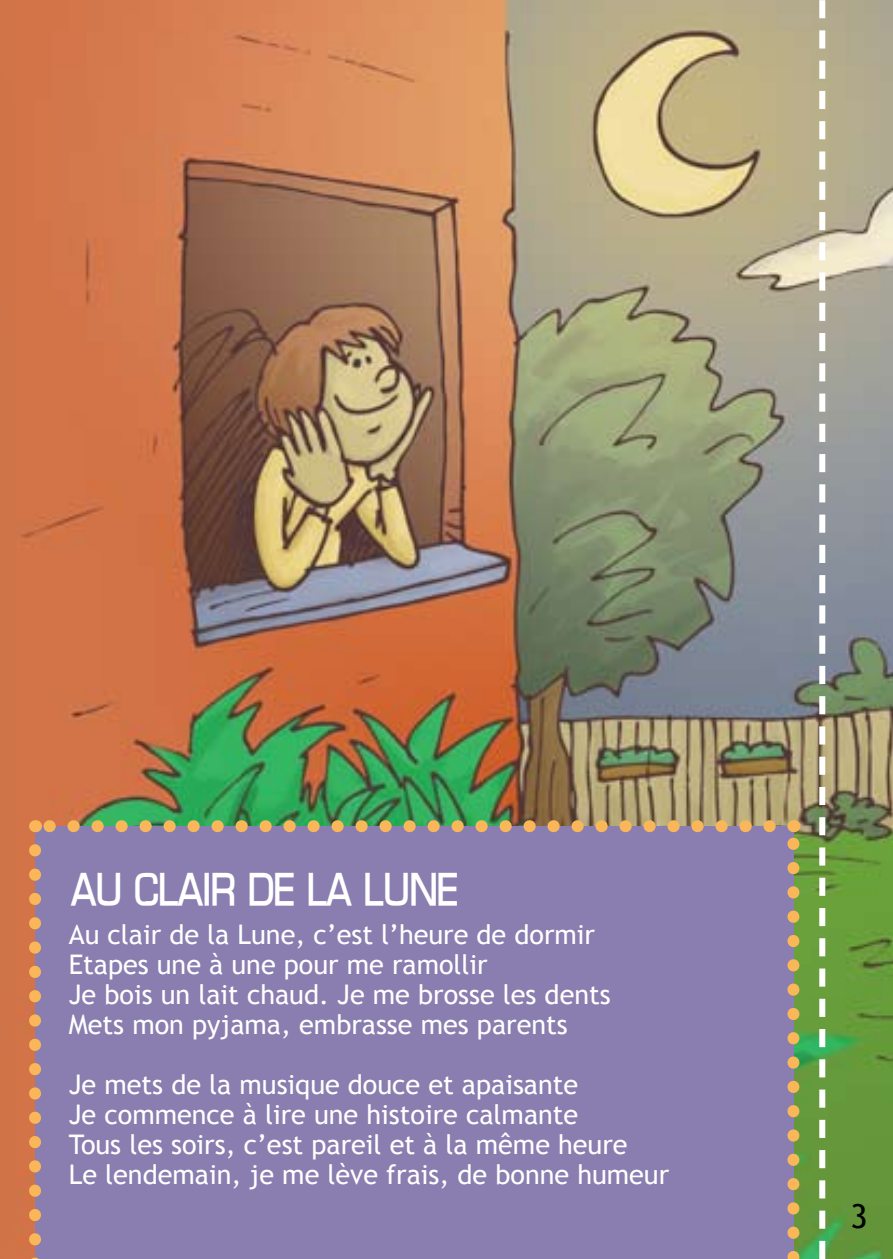
<style>
.page{position:relative;width:893px;height:1259px;background:#fff}
.page>*{position:absolute;margin:0;border:0;box-sizing:border-box;transform-origin:0 0}
.t1{font:700 42px "Eurasia";color:#fff}
.t2{font:33px "Trebuchet MS";color:#000}
.t3{font:27px/30px "Trebuchet MS";color:#fff}
</style>
<div class="page">
<div style="left:0;top:0;width:17px;height:1259px;background:#cf7448"></div>
<img style="left:17px;top:0;width:876px;height:1259px">
<svg style="left:819px;top:0;width:6px;height:1259px"></svg>
<div style="left:35px;top:826px;width:758px;height:433px;background:#897eaf"></div>
<svg style="left:47px;top:820px;width:723px;height:12px"></svg>
<svg style="left:29px;top:850px;width:12px;height:409px"></svg>
<svg style="left:787px;top:838px;width:12px;height:421px"></svg>
<svg style="left:793px;top:820px;width:1px;height:12px"></svg>
<svg style="left:35px;top:820px;width:1px;height:12px"></svg>
<h1 class="t1" style="left:71px;top:861px;width:388px">AU CLAIR DE LA LUNE</h1>
<p class="t3" style="left:69px;top:919px;width:543px">Au clair de la Lune, c’est l’heure de dormir Etapes une à une pour me ramollir<br>Je bois un lait chaud. Je me brosse les dents Mets mon pyjama, embrasse mes parents</p>
<p class="t3" style="left:69px;top:1069px;width:602px">Je mets de la musique douce et apaisante<br>Je commence à lire une histoire calmante<br>Tous les soirs, c’est pareil et à la même heure<br>Le lendemain, je me lève frais, de bonne humeur</p>
<p class="t2" style="left:850px;top:1197px;width:19px">3</p>
</div>
